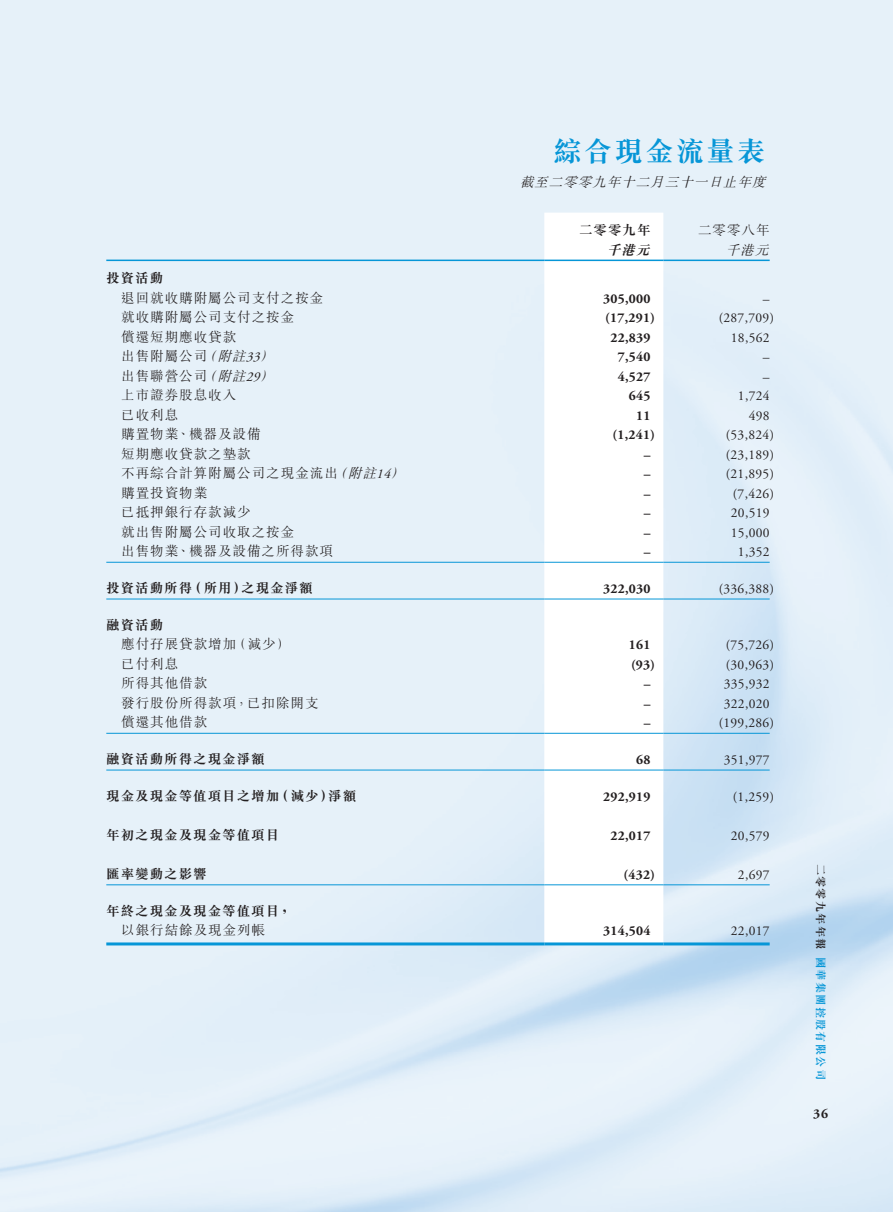
<style>
.page{position:relative;width:893px;height:1212px;background:#fff}
.page>*{position:absolute;margin:0;border:0;box-sizing:border-box;transform-origin:0 0}
.t1{font:700 28.5px "M Sung HK";letter-spacing:.075em;color:#0696d7}
.Body_Text{font:300 13.5px "M Sung HK";letter-spacing:.075em;color:#231f20}
.Body_Text-2{font:13.5px "Adobe Garamond Pro";letter-spacing:.025em;color:#231f20}
.Body_Text-3{font:700 13.5px "Adobe Garamond Pro";letter-spacing:.025em;color:#231f20}
.Body_Text-4{font:700 13.5px "M Sung HK";letter-spacing:.075em;color:#231f20}
.Body_Text-5{font:italic 300 13.5px "M Sung HK";color:#231f20}
.Body_Text-6{font:italic 13.5px "Adobe Garamond Pro";color:#231f20}
.Body_Text-7{font:italic 700 13.5px "M Sung HK";color:#231f20}
.t2{font:700 11.25px "M Sung HK";letter-spacing:.11em;color:#0696d7}
.s1{color:#231f20}
</style>
<div class="page">
<img style="left:0;top:0;width:893px;height:1212px">
<svg style="left:544px;top:213px;width:119px;height:729px"></svg>
<hr style="left:106px;top:260px;width:438px;height:1px;background:#0696d7">
<hr style="left:544px;top:260px;width:119px;height:1px;background:#0696d7">
<hr style="left:663px;top:260px;width:107px;height:1px;background:#0696d7">
<hr style="left:106px;top:562px;width:438px;height:1px;background:#0696d7">
<hr style="left:544px;top:562px;width:119px;height:1px;background:#0696d7">
<hr style="left:663px;top:562px;width:107px;height:1px;background:#0696d7">
<hr style="left:106px;top:599px;width:438px;height:1px;background:#0696d7">
<hr style="left:544px;top:599px;width:119px;height:1px;background:#0696d7">
<hr style="left:663px;top:599px;width:107px;height:1px;background:#0696d7">
<hr style="left:106px;top:733px;width:438px;height:1px;background:#0696d7">
<hr style="left:544px;top:733px;width:119px;height:1px;background:#0696d7">
<hr style="left:663px;top:733px;width:107px;height:1px;background:#0696d7">
<hr style="left:106px;top:770px;width:438px;height:1px;background:#0696d7">
<hr style="left:544px;top:770px;width:119px;height:1px;background:#0696d7">
<hr style="left:663px;top:770px;width:107px;height:1px;background:#0696d7">
<hr style="left:106px;top:884px;width:438px;height:1px;background:#0696d7">
<hr style="left:544px;top:884px;width:119px;height:1px;background:#0696d7">
<hr style="left:663px;top:884px;width:107px;height:1px;background:#0696d7">
<hr style="left:106px;top:942px;width:438px;height:3px;background:#0696d7">
<hr style="left:544px;top:942px;width:119px;height:3px;background:#0696d7">
<hr style="left:663px;top:942px;width:107px;height:3px;background:#0696d7">
<p class="t1" style="left:553px;top:138px;width:214px">綜合現金流量表</p>
<p class="Body_Text-5" style="left:520px;top:173px;width:252px">截至二零零九年十二月三十一日止年度</p>
<p class="Body_Text-4" style="left:579px;top:224px;width:73px">二零零九年</p>
<p class="Body_Text" style="left:698px;top:221px;width:73px">二零零八年</p>
<p class="Body_Text-7" style="left:607px;top:243px;width:48px">千港元</p>
<p class="Body_Text-5" style="left:726px;top:240px;width:49px">千港元</p>
<p class="Body_Text-4" style="left:106px;top:272px;width:58px">投資活動</p>
<p class="Body_Text" style="left:121px;top:288px;width:204px">退回就收購附屬公司支付之按金</p>
<p class="Body_Text-3" style="left:603px;top:291px;width:49px">305,000</p>
<p class="Body_Text-2" style="left:763px;top:290px;width:8px">–</p>
<p class="Body_Text" style="left:121px;top:308px;width:175px">就收購附屬公司支付之按金</p>
<p class="Body_Text-3" style="left:605px;top:310px;width:52px">)17,291(</p>
<p class="Body_Text-2" style="left:719px;top:310px;width:57px">)287,709(</p>
<p class="Body_Text" style="left:121px;top:327px;width:117px">償還短期應收貸款</p>
<p class="Body_Text-3" style="left:610px;top:330px;width:42px">22,839</p>
<p class="Body_Text-2" style="left:731px;top:329px;width:40px">18,562</p>
<p class="Body_Text" style="left:121px;top:347px;width:88px">出售附屬公司</p>
<p class="Body_Text-5" style="left:217px;top:347px;width:34px">附註</p>
<p class="Body_Text-5" style="left:202px;top:347px;width:20px">（</p>
<p class="Body_Text-5" style="left:260px;top:347px;width:20px">(</p>
<p class="Body_Text-6" style="left:246px;top:349px;width:20px">33</p>
<p class="Body_Text-3" style="left:618px;top:349px;width:34px">7,540</p>
<p class="Body_Text-2" style="left:763px;top:349px;width:8px">–</p>
<p class="Body_Text" style="left:121px;top:366px;width:88px">出售聯營公司</p>
<p class="Body_Text-5" style="left:217px;top:366px;width:34px">附註</p>
<p class="Body_Text-5" style="left:202px;top:366px;width:20px">（</p>
<p class="Body_Text-5" style="left:260px;top:366px;width:20px">(</p>
<p class="Body_Text-6" style="left:246px;top:368px;width:20px">29</p>
<p class="Body_Text-3" style="left:618px;top:369px;width:34px">4,527</p>
<p class="Body_Text-2" style="left:763px;top:368px;width:8px">–</p>
<p class="Body_Text" style="left:121px;top:386px;width:117px">上市證券股息收入</p>
<p class="Body_Text-3" style="left:629px;top:388px;width:23px">645</p>
<p class="Body_Text-2" style="left:738px;top:388px;width:33px">1,724</p>
<p class="Body_Text" style="left:121px;top:405px;width:59px">已收利息</p>
<p class="Body_Text-3" style="left:636px;top:408px;width:16px">11</p>
<p class="Body_Text-2" style="left:749px;top:407px;width:22px">498</p>
<p class="Body_Text" style="left:121px;top:425px;width:141px">購置物業、機器及設備</p>
<p class="Body_Text-3" style="left:612px;top:427px;width:44px">)1,241(</p>
<p class="Body_Text-2" style="left:726px;top:427px;width:50px">)53,824(</p>
<p class="Body_Text" style="left:121px;top:444px;width:131px">短期應收貸款之墊款</p>
<p class="Body_Text-3" style="left:644px;top:447px;width:8px">–</p>
<p class="Body_Text-2" style="left:726px;top:446px;width:50px">)23,189(</p>
<p class="Body_Text" style="left:121px;top:464px;width:218px">不再綜合計算附屬公司之現金流出</p>
<p class="Body_Text-5" style="left:348px;top:464px;width:34px">附註</p>
<p class="Body_Text-5" style="left:333px;top:464px;width:20px">（</p>
<p class="Body_Text-5" style="left:390px;top:464px;width:20px">(</p>
<p class="Body_Text-6" style="left:376px;top:466px;width:20px">14</p>
<p class="Body_Text-3" style="left:644px;top:466px;width:8px">–</p>
<p class="Body_Text-2" style="left:726px;top:466px;width:50px">)21,895(</p>
<p class="Body_Text" style="left:121px;top:483px;width:88px">購置投資物業</p>
<p class="Body_Text-3" style="left:644px;top:486px;width:8px">–</p>
<p class="Body_Text-2" style="left:733px;top:485px;width:43px">)7,426(</p>
<p class="Body_Text" style="left:121px;top:503px;width:131px">已抵押銀行存款減少</p>
<p class="Body_Text-3" style="left:644px;top:505px;width:8px">–</p>
<p class="Body_Text-2" style="left:731px;top:505px;width:40px">20,519</p>
<p class="Body_Text" style="left:121px;top:522px;width:175px">就出售附屬公司收取之按金</p>
<p class="Body_Text-3" style="left:644px;top:525px;width:8px">–</p>
<p class="Body_Text-2" style="left:731px;top:524px;width:40px">15,000</p>
<p class="Body_Text" style="left:121px;top:542px;width:213px">出售物業、機器及設備之所得款項</p>
<p class="Body_Text-3" style="left:644px;top:544px;width:8px">–</p>
<p class="Body_Text-2" style="left:738px;top:544px;width:33px">1,352</p>
<p class="Body_Text-4" style="left:189px;top:581px;width:59px">（所用）</p>
<p class="Body_Text-4" style="left:106px;top:581px;width:87px">投資活動所得</p>
<p class="Body_Text-4" style="left:106px;top:618px;width:58px">融資活動</p>
<p class="Body_Text-4" style="left:241px;top:581px;width:73px">之現金淨額</p>
<p class="Body_Text-3" style="left:603px;top:581px;width:49px">322,030</p>
<p class="Body_Text-2" style="left:719px;top:581px;width:57px">)336,388(</p>
<p class="Body_Text" style="left:121px;top:635px;width:117px">應付孖展貸款增加</p>
<p class="Body_Text" style="left:233px;top:635px;width:59px">（減少(</p>
<p class="Body_Text-3" style="left:629px;top:637px;width:23px">161</p>
<p class="Body_Text-2" style="left:726px;top:637px;width:50px">)75,726(</p>
<p class="Body_Text" style="left:121px;top:654px;width:59px">已付利息</p>
<p class="Body_Text-3" style="left:631px;top:657px;width:26px">)93(</p>
<p class="Body_Text-2" style="left:726px;top:656px;width:50px">)30,963(</p>
<p class="Body_Text" style="left:121px;top:674px;width:88px">所得其他借款</p>
<p class="Body_Text-3" style="left:644px;top:676px;width:8px">–</p>
<p class="Body_Text-2" style="left:724px;top:676px;width:47px">335,932</p>
<p class="Body_Text" style="left:121px;top:693px;width:199px">發行股份所得款項，已扣除開支</p>
<p class="Body_Text-3" style="left:644px;top:696px;width:8px">–</p>
<p class="Body_Text-2" style="left:724px;top:695px;width:47px">322,020</p>
<p class="Body_Text" style="left:121px;top:713px;width:88px">償還其他借款</p>
<p class="Body_Text-3" style="left:644px;top:715px;width:8px">–</p>
<p class="Body_Text-2" style="left:719px;top:715px;width:57px">)199,286(</p>
<p class="Body_Text-4" style="left:106px;top:752px;width:160px">融資活動所得之現金淨額</p>
<p class="Body_Text-3" style="left:636px;top:752px;width:16px">68</p>
<p class="Body_Text-2" style="left:724px;top:752px;width:47px">351,977</p>
<p class="Body_Text-4" style="left:276px;top:789px;width:59px">（減少）</p>
<p class="Body_Text-4" style="left:106px;top:789px;width:174px">現金及現金等值項目之增加</p>
<p class="Body_Text-4" style="left:328px;top:789px;width:29px">淨額</p>
<p class="Body_Text-3" style="left:603px;top:789px;width:49px">292,919</p>
<p class="Body_Text-2" style="left:733px;top:788px;width:43px">)1,259(</p>
<p class="Body_Text-4" style="left:106px;top:828px;width:174px">年初之現金及現金等值項目</p>
<p class="Body_Text-3" style="left:610px;top:828px;width:42px">22,017</p>
<p class="Body_Text-2" style="left:731px;top:827px;width:40px">20,579</p>
<p class="Body_Text-4" style="left:106px;top:867px;width:102px">匯率變動之影響</p>
<p class="Body_Text-4" style="left:106px;top:904px;width:187px">年終之現金及現金等值項目，</p>
<p class="Body_Text" style="left:121px;top:921px;width:146px">以銀行結餘及現金列帳</p>
<p class="Body_Text-3" style="left:624px;top:867px;width:33px">)432(</p>
<p class="Body_Text-3" style="left:603px;top:923px;width:49px">314,504</p>
<p class="Body_Text-2" style="left:738px;top:866px;width:33px">2,697</p>
<p class="Body_Text-2" style="left:731px;top:923px;width:40px">22,017</p>
<p class="t2" style="left:826px;top:863px;width:218px;rotate:90deg"><span class="s1">二零零九年年報</span> 國華集團控股有限公司</p>
<p class="Body_Text-3" style="left:813px;top:1105px;width:16px">36</p>
</div>
